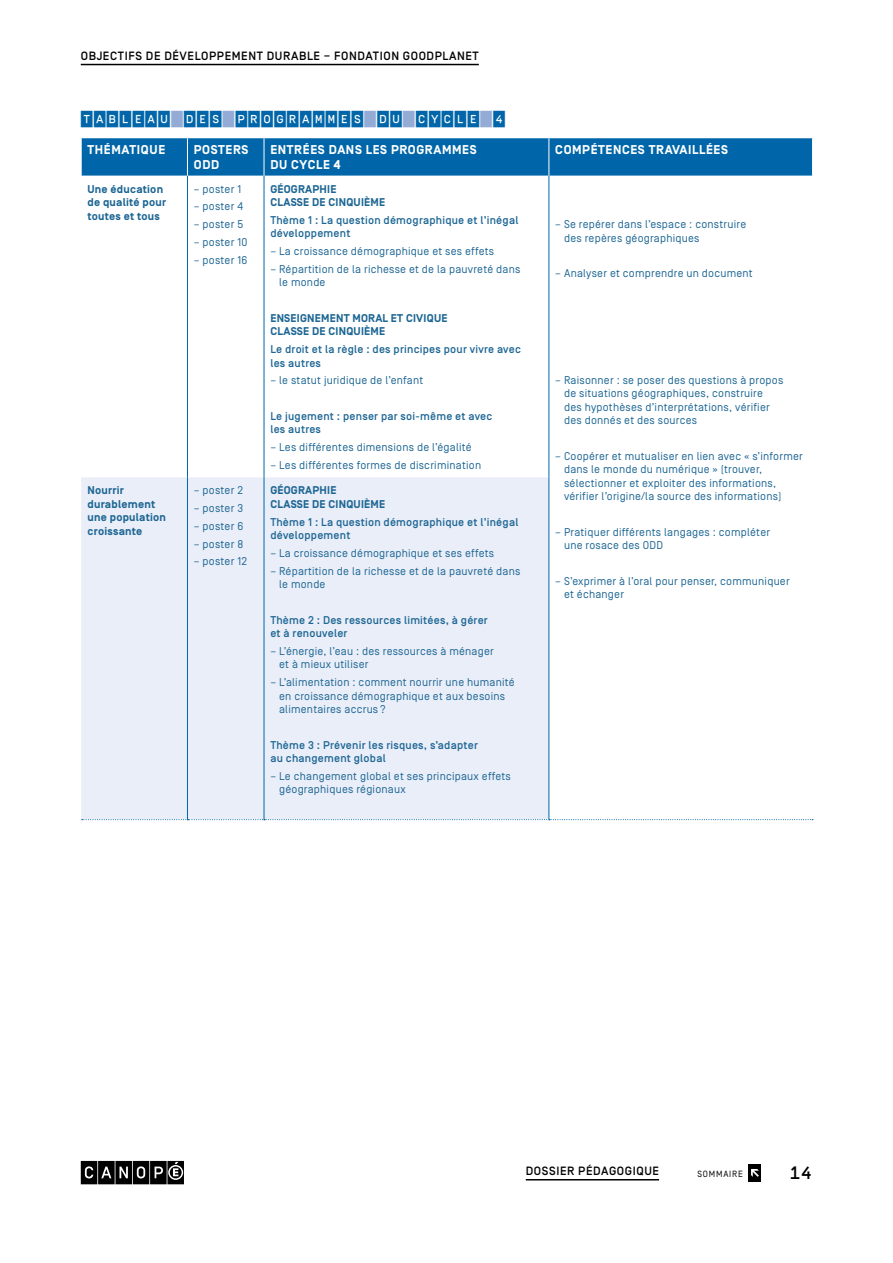
<style>
.page{position:relative;width:893px;height:1263px;background:#fff}
.page>*{position:absolute;margin:0;border:0;box-sizing:border-box;transform-origin:0 0}
.t1{font:500 18px "Simplon BP Mono";color:#000}
.Tableau_encadre_titr{font:500 16.5px "Simplon CNDP";letter-spacing:.05em;color:#0066a9}
.Tableau_soustitre_Tx{font:700 12.75px/15px "Simplon BP";letter-spacing:.05em;color:#fff}
.t2{font:500 12px "Simplon BP";letter-spacing:.05em;color:#000}
.Tableau_texte{font:11.25px/13.5px "Simplon BP Regular";letter-spacing:.02em;color:#1d6694}
.Tableau_texte-2{font:500 11.25px/13.5px "Simplon BP";letter-spacing:.02em;color:#1d6694}
.Tableau_texte-3{font:700 11.25px/13.5px "Simplon BP";letter-spacing:.02em;color:#1d6694}
.t3{font:9px "Simplon BP Regular";letter-spacing:.09em;color:#000}
</style>
<div class="page">
<svg style="left:81px;top:1161px;width:103px;height:23px;background:#2f2f2f"></svg>
<div style="left:749px;top:1164px;width:12px;height:17px;background:#000"></div>
<svg style="left:751px;top:1169px;width:8px;height:8px"></svg>
<hr style="left:81px;top:64px;width:398px;height:1px;background:#000">
<hr style="left:526px;top:1179px;width:133px;height:1px;background:#000">
<div style="left:82px;top:138px;width:730px;height:38px;background:#0066a9"></div>
<div style="left:81px;top:477px;width:468px;height:343px;background:#eaeef8"></div>
<hr style="left:187px;top:176px;width:1px;height:301px;background:#0066a9">
<hr style="left:187px;top:477px;width:1px;height:342px;background:#0066a9">
<hr style="left:264px;top:176px;width:1px;height:301px;background:#0066a9">
<hr style="left:549px;top:176px;width:1px;height:301px;background:#0066a9">
<hr style="left:264px;top:477px;width:1px;height:342px;background:#0066a9">
<hr style="left:549px;top:477px;width:1px;height:342px;background:#0066a9">
<svg style="left:82px;top:819px;width:731px;height:1px"></svg>
<hr style="left:187px;top:138px;width:1px;height:38px;background:#fff">
<hr style="left:264px;top:138px;width:1px;height:38px;background:#fff">
<hr style="left:549px;top:138px;width:1px;height:38px;background:#fff">
<p class="t2" style="left:81px;top:49px;width:400px">OBJECTIFS DE DÉVELOPPEMENT DURABLE – FONDATION GOODPLANET</p>
<p class="Tableau_encadre_titr" style="left:81px;top:111px;width:426px">TABLEAU DES PROGRAMMES du CYCLE 4</p>
<p class="Tableau_soustitre_Tx" style="left:88px;top:143px;width:79px">THÉMATIQUE</p>
<p class="Tableau_soustitre_Tx" style="left:194px;top:143px;width:56px">POSTERS<br>ODD</p>
<p class="Tableau_soustitre_Tx" style="left:270px;top:143px;width:208px">ENTRÉES DANS LES PROGRAMMES</p>
<p class="Tableau_soustitre_Tx" style="left:270px;top:158px;width:72px">DU CYCLE 4</p>
<p class="Tableau_texte-3" style="left:88px;top:182px;width:80px">Une éducation de qualité pour toutes et tous</p>
<p class="Tableau_texte" style="left:194px;top:182px;width:49px">– poster 1</p>
<p class="Tableau_texte" style="left:194px;top:200px;width:51px">– poster 4</p>
<p class="Tableau_texte" style="left:194px;top:217px;width:51px">– poster 5</p>
<p class="Tableau_texte" style="left:194px;top:235px;width:55px">– poster 10</p>
<p class="Tableau_texte" style="left:194px;top:253px;width:55px">– poster 16</p>
<p class="Tableau_texte-3" style="left:88px;top:484px;width:80px">Nourrir durablement une population croissante</p>
<p class="Tableau_texte" style="left:194px;top:484px;width:51px">– poster 2</p>
<p class="Tableau_texte" style="left:194px;top:501px;width:51px">– poster 3</p>
<p class="Tableau_texte" style="left:194px;top:519px;width:51px">– poster 6</p>
<p class="Tableau_texte" style="left:194px;top:537px;width:51px">– poster 8</p>
<p class="Tableau_texte" style="left:194px;top:555px;width:55px">– poster 12</p>
<p class="Tableau_texte-3" style="left:270px;top:182px;width:116px">GÉOGRAPHIE<br>CLASSE DE CINQUIÈME</p>
<p class="Tableau_texte-2" style="left:270px;top:213px;width:249px">Thème 1 : La question démographique et l’inégal développement</p>
<p class="Tableau_texte" style="left:270px;top:244px;width:225px">– La croissance démographique et ses effets</p>
<p class="Tableau_texte" style="left:279px;top:262px;width:243px;text-indent:-9px">– Répartition de la richesse et de la pauvreté dans le monde</p>
<p class="Tableau_texte-3" style="left:270px;top:312px;width:179px">ENSEIGNEMENT MORAL ET CIVIQUE<br>CLASSE DE CINQUIÈME</p>
<p class="Tableau_texte-2" style="left:270px;top:343px;width:252px">Le droit et la règle : des principes pour vivre avec les autres</p>
<p class="Tableau_texte" style="left:270px;top:374px;width:154px">– le statut juridique de l’enfant</p>
<p class="Tableau_texte-2" style="left:270px;top:409px;width:224px">Le jugement : penser par soi-même et avec les autres</p>
<p class="Tableau_texte" style="left:270px;top:440px;width:203px">– Les différentes dimensions de l’égalité</p>
<p class="Tableau_texte" style="left:270px;top:458px;width:212px">– Les différentes formes de discrimination</p>
<p class="Tableau_texte-3" style="left:270px;top:484px;width:116px">GÉOGRAPHIE<br>CLASSE DE CINQUIÈME</p>
<p class="Tableau_texte-2" style="left:270px;top:515px;width:249px">Thème 1 : La question démographique et l’inégal développement</p>
<p class="Tableau_texte" style="left:270px;top:546px;width:225px">– La croissance démographique et ses effets</p>
<p class="Tableau_texte" style="left:279px;top:564px;width:243px;text-indent:-9px">– Répartition de la richesse et de la pauvreté dans le monde</p>
<p class="Tableau_texte-2" style="left:270px;top:613px;width:219px">Thème 2 : Des ressources limitées, à gérer et à renouveler</p>
<p class="Tableau_texte" style="left:279px;top:644px;width:216px;text-indent:-9px">– L’énergie, l’eau : des ressources à ménager et à mieux utiliser</p>
<p class="Tableau_texte" style="left:279px;top:675px;width:237px;text-indent:-9px">– L’alimentation : comment nourrir une humanité en croissance démographique et aux besoins alimentaires accrus ?</p>
<p class="Tableau_texte-2" style="left:270px;top:738px;width:209px">Thème 3 : Prévenir les risques, s’adapter au changement global</p>
<p class="Tableau_texte" style="left:279px;top:769px;width:233px;text-indent:-9px">– Le changement global et ses principaux effets géographiques régionaux</p>
<p class="Tableau_soustitre_Tx" style="left:555px;top:143px;width:174px">COMPÉTENCES TRAVAILLÉES</p>
<p class="Tableau_texte" style="left:564px;top:217px;width:184px;text-indent:-9px">– Se repérer dans l’espace : construire des repères géographiques</p>
<p class="Tableau_texte" style="left:555px;top:266px;width:199px">– Analyser et comprendre un document</p>
<p class="Tableau_texte" style="left:564px;top:373px;width:221px;text-indent:-9px">– Raisonner : se poser des questions à propos de situations géographiques, construire des hypothèses d’interprétations, vérifier des donnés et des sources</p>
<p class="Tableau_texte" style="left:564px;top:449px;width:240px;text-indent:-9px">– Coopérer et mutualiser en lien avec « s’informer dans le monde du numérique » (trouver, sélectionner et exploiter des informations, vérifier l’origine/la source des informations)</p>
<p class="Tableau_texte" style="left:564px;top:525px;width:208px;text-indent:-9px">– Pratiquer différents langages : compléter une rosace des ODD</p>
<p class="Tableau_texte" style="left:564px;top:574px;width:227px;text-indent:-9px">– S’exprimer à l’oral pour penser, communiquer et échanger</p>
<p class="t2" style="left:526px;top:1164px;width:135px">DOSSIER PÉDAGOGIQUE</p>
<p class="t3" style="left:697px;top:1168px;width:47px">SOMMAIRE</p>
<h1 class="t1" style="left:789px;top:1161px;width:24px">14</h1>
</div>
